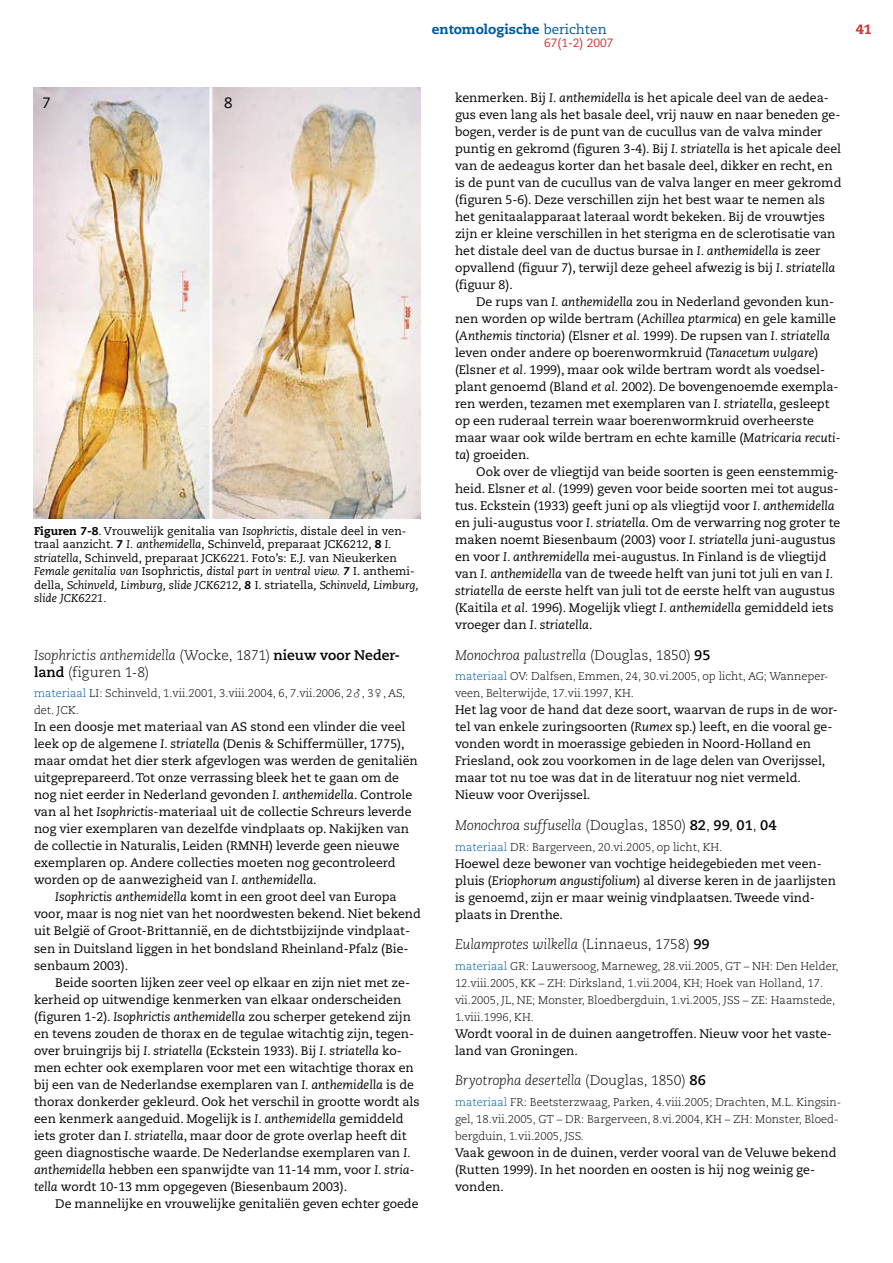
<style>
.page{position:relative;width:893px;height:1263px;background:#fff}
.page>*{position:absolute;margin:0;border:0;box-sizing:border-box;transform-origin:0 0}
.t1{font:15px "Caecilia LT Std";color:#000}
.t2{font:italic 300 13.8px "Caecilia LT Std";letter-spacing:-.01em;color:#000}
.t3{font:300 13.8px/17px "Caecilia LT Std";letter-spacing:.01em;color:#000}
.t4{font:800 13.5px "Caecilia LT Std";color:#005a9d}
.t5{font:800 13.5px "Caecilia LT Std";color:#d43230}
.t6{font:12.3px/17px "Caecilia LT Std";color:#000}
.t7{font:12px "Caecilia LT Std";color:#d43230}
.t8{font:300 11.25px/17px "Caecilia LT Std";color:#000}
.t9{font:11.25px/13.5px "Caecilia LT Std";color:#000}
.s1{font-weight:400}
.s2{font-weight:800}
.s3{font-style:italic}
.s4{font-weight:800;font-style:italic}
.s5{font-weight:700}
.s6{color:#005a9d}
.s7{font-family:"Universal Newswith Comm Pi";font-weight:400}
.s8{font-style:normal}
.s9{font-weight:700;font-style:normal}
</style>
<div class="page">
<img style="left:33px;top:87px;width:387px;height:432px">
<p class="t4" style="left:432px;top:21px;width:177px">entomologische <span class="s1">berichten</span></p>
<p class="t5" style="left:856px;top:21px;width:17px">41</p>
<p class="t7" style="left:544px;top:36px;width:71px">67(1-2) 2007</p>
<p class="t1" style="left:43px;top:95px;width:10px">7</p>
<p class="t1" style="left:224px;top:95px;width:10px">8</p>
<p class="t9" style="left:34px;top:524px;width:386px"><span class="s2">Figuren 7-8</span>. Vrouwelijk genitalia van <span class="s3">Isophrictis</span>, distale deel in ven&shy;traal aanzicht. <span class="s2">7</span> <span class="s3">I. anthemidella</span>, Schinveld, preparaat JCK6212, <span class="s2">8</span> <span class="s3">I. striatella</span>, Schinveld, preparaat JCK6221. Foto’s: E.J. van Nieukerken <span class="s3">Female genitalia van</span> Isophrictis<span class="s3">, distal part in ventral view.</span> <span class="s4">7</span> I. anthemi&shy;della<span class="s3">, Schinveld, Limburg, slide JCK6212,</span> <span class="s4">8</span> I. striatella<span class="s3">, Schinveld, Limburg, slide JCK6221.</span></p>
<p class="t3" style="left:34px;top:647px;width:368px"><span class="s3">Isophrictis anthemidella</span> (Wocke, 1871) <span class="s5">nieuw voor Neder&shy;land</span> (figuren 1-8)</p>
<p class="t8" style="left:34px;top:685px;width:373px"><span class="s6">materiaal</span> LI: Schinveld, 1.vii.2001, 3.viii.2004, 6, 7.vii.2006, 2<span class="s7">?</span>, 3<span class="s7">/</span>, AS, det. JCK.</p>
<p class="t6" style="left:34px;top:719px;width:373px">In een doosje met materiaal van AS stond een vlinder die veel</p>
<p class="t6" style="left:34px;top:736px;width:372px">leek op de algemene <span class="s3">I. striatella</span> (Denis &amp; Schiffermüller, 1775),</p>
<p class="t6" style="left:34px;top:753px;width:385px">maar omdat het dier sterk afgevlogen was werden de genitaliën</p>
<p class="t6" style="left:34px;top:770px;width:367px">uitgeprepareerd. Tot onze verrassing bleek het te gaan om de</p>
<p class="t6" style="left:34px;top:787px;width:380px">nog niet eerder in Nederland gevonden <span class="s3">I. anthemidella</span>. Controle</p>
<p class="t6" style="left:34px;top:804px;width:379px">van al het <span class="s3">Isophrictis</span>-materiaal uit de collectie Schreurs leverde</p>
<p class="t6" style="left:34px;top:821px;width:377px">nog vier exemplaren van dezelfde vindplaats op. Nakijken van</p>
<p class="t6" style="left:34px;top:838px;width:367px">de collectie in Naturalis, Leiden (RMNH) leverde geen nieuwe</p>
<p class="t6" style="left:34px;top:855px;width:363px">exemplaren op. Andere collecties moeten nog gecontroleerd</p>
<p class="t6" style="left:34px;top:872px;width:284px">worden op de aanwezigheid van <span class="s3">I. anthemidella</span>.</p>
<p class="t6" style="left:55px;top:889px;width:343px"><span class="s3">Isophrictis anthemidella</span> komt in een groot deel van Europa</p>
<p class="t6" style="left:34px;top:906px;width:388px">voor, maar is nog niet van het noordwesten bekend. Niet bekend</p>
<p class="t6" style="left:34px;top:923px;width:378px">uit België of Groot-Brittannië, en de dichtstbijzijnde vindplaat-</p>
<p class="t6" style="left:34px;top:940px;width:376px">sen in Duitsland liggen in het bondsland Rheinland-Pfalz (Bie-</p>
<p class="t6" style="left:34px;top:957px;width:96px">senbaum 2003).</p>
<p class="t6" style="left:55px;top:974px;width:356px">Beide soorten lijken zeer veel op elkaar en zijn niet met ze-</p>
<p class="t6" style="left:34px;top:991px;width:369px">kerheid op uitwendige kenmerken van elkaar onderscheiden</p>
<p class="t6" style="left:34px;top:1008px;width:378px">(figuren 1-2). <span class="s3">Isophrictis anthemidella</span> zou scherper getekend zijn</p>
<p class="t6" style="left:34px;top:1025px;width:382px">en tevens zouden de thorax en de tegulae witachtig zijn, tegen-</p>
<p class="t6" style="left:34px;top:1042px;width:369px">over bruingrijs bij <span class="s3">I. striatella</span> (Eckstein 1933). Bij <span class="s3">I. striatella</span> ko-</p>
<p class="t6" style="left:34px;top:1059px;width:381px">men echter ook exemplaren voor met een witachtige thorax en</p>
<p class="t6" style="left:34px;top:1076px;width:381px">bij een van de Nederlandse exemplaren van <span class="s3">I. anthemidella</span> is de</p>
<p class="t6" style="left:34px;top:1093px;width:387px">thorax donkerder gekleurd. Ook het verschil in grootte wordt als</p>
<p class="t6" style="left:34px;top:1110px;width:371px">een kenmerk aangeduid. Mogelijk is <span class="s3">I. anthemidella</span> gemiddeld</p>
<p class="t6" style="left:34px;top:1127px;width:374px">iets groter dan <span class="s3">I. striatella</span>, maar door de grote overlap heeft dit</p>
<p class="t6" style="left:34px;top:1144px;width:378px">geen diagnostische waarde. De Nederlandse exemplaren van <span class="s3">I.</span></p>
<p class="t6" style="left:34px;top:1161px;width:382px"><span class="s3">anthemidella</span> hebben een spanwijdte van 11-14 mm, voor <span class="s3">I. stria-</span></p>
<p class="t6" style="left:34px;top:1178px;width:315px"><span class="s3">tella</span> wordt 10-13 mm opgegeven (Biesenbaum 2003).</p>
<p class="t6" style="left:55px;top:1195px;width:365px">De mannelijke en vrouwelijke genitaliën geven echter goede</p>
<p class="t6" style="left:455px;top:89px;width:388px">kenmerken. Bij <span class="s3">I. anthemidella</span> is het apicale deel van de aedea&shy;gus even lang als het basale deel, vrij nauw en naar beneden ge&shy;bogen, verder is de punt van de cucullus van de valva minder puntig en gekromd (figuren 3-4). Bij <span class="s3">I. striatella</span> is het apicale deel van de aedeagus korter dan het basale deel, dikker en recht, en is de punt van de cucullus van de valva langer en meer gekromd (figuren 5-6). Deze verschillen zijn het best waar te nemen als het genitaalapparaat lateraal wordt bekeken. Bij de vrouwtjes zijn er kleine verschillen in het sterigma en de sclerotisatie van het distale deel van de ductus bursae in <span class="s3">I. anthemidella</span> is zeer opvallend (figuur 7), terwijl deze geheel afwezig is bij <span class="s3">I. striatella </span>(figuur 8).</p>
<p class="t6" style="left:455px;top:293px;width:387px;text-indent:21px">De rups van <span class="s3">I. anthemidella</span> zou in Nederland gevonden kun&shy;nen worden op wilde bertram (<span class="s3">Achillea ptarmica</span>) en gele kamille (<span class="s3">Anthemis tinctoria</span>) (Elsner <span class="s3">et al.</span> 1999). De rupsen van <span class="s3">I. striatella </span>leven onder andere op boerenwormkruid (<span class="s3">Tanacetum vulgare</span>) (Elsner <span class="s3">et al.</span> 1999), maar ook wilde bertram wordt als voedsel&shy;plant genoemd (Bland <span class="s3">et al.</span> 2002). De bovengenoemde exempla&shy;ren werden, tezamen met exemplaren van <span class="s3">I. striatella</span>, gesleept op een ruderaal terrein waar boerenwormkruid overheerste maar waar ook wilde bertram en echte kamille (<span class="s3">Matricaria recuti&shy;ta</span>) groeiden.</p>
<p class="t6" style="left:455px;top:463px;width:387px;text-indent:21px">Ook over de vliegtijd van beide soorten is geen eenstemmig&shy;heid. Elsner <span class="s3">et al.</span> (1999) geven voor beide soorten mei tot augus&shy;tus. Eckstein (1933) geeft juni op als vliegtijd voor <span class="s3">I. anthemidella </span>en juli-augustus voor <span class="s3">I. striatella</span>. Om de verwarring nog groter te maken noemt Biesenbaum (2003) voor <span class="s3">I. striatella</span> juni-augustus en voor <span class="s3">I. anthremidella</span> mei-augustus. In Finland is de vliegtijd van <span class="s3">I. anthemidella</span> van de tweede helft van juni tot juli en van <span class="s3">I. striatella</span> de eerste helft van juli tot de eerste helft van augustus (Kaitila <span class="s3">et al.</span> 1996). Mogelijk vlieg<span class="s3">t I. anthemidella</span> gemiddeld iets vroeger dan <span class="s3">I. striatella</span>.</p>
<p class="t2" style="left:455px;top:647px;width:257px">Monochroa palustrella <span class="s8">(Douglas, 1850)</span> <span class="s9">95</span></p>
<p class="t8" style="left:455px;top:668px;width:375px"><span class="s6">materiaal</span> OV: Dalfsen, Emmen, 24, 30.vi.2005, op licht, AG; Wanneper&shy;veen, Belterwijde, 17.vii.1997, KH.</p>
<p class="t6" style="left:455px;top:702px;width:384px">Het lag voor de hand dat deze soort, waarvan de rups in de wor&shy;tel van enkele zuringsoorten (<span class="s3">Rumex</span> sp.) leeft, en die vooral ge&shy;vonden wordt in moerassige gebieden in Noord-Holland en Friesland, ook zou voorkomen in de lage delen van Overijssel, maar tot nu toe was dat in de literatuur nog niet vermeld.<br>Nieuw voor Overijssel.</p>
<p class="t2" style="left:455px;top:817px;width:323px">Monochroa suffusella <span class="s8">(Douglas, 1850)</span> <span class="s9">82</span><span class="s8">,</span> <span class="s9">99</span><span class="s8">,</span> <span class="s9">01</span><span class="s8">,</span> <span class="s9">04</span></p>
<p class="t8" style="left:455px;top:838px;width:269px"><span class="s6">materiaal</span> DR: Bargerveen, 20.vi.2005, op licht, KH.</p>
<p class="t6" style="left:455px;top:855px;width:383px">Hoewel deze bewoner van vochtige heidegebieden met veen&shy;pluis (<span class="s3">Eriophorum angustifolium</span>) al diverse keren in de jaarlijsten is genoemd, zijn er maar weinig vindplaatsen. Tweede vind&shy;plaats in Drenthe.</p>
<p class="t2" style="left:455px;top:936px;width:256px">Eulamprotes wilkella <span class="s8">(Linnaeus, 1758)</span> <span class="s9">99</span></p>
<p class="t8" style="left:455px;top:957px;width:385px"><span class="s6">materiaal</span> GR: Lauwersoog, Marneweg, 28.vii.2005, GT – NH: Den Helder, 12.viii.2005, KK – ZH: Dirksland, 1.vii.2004, KH; Hoek van Holland, 17. vii.2005, JL, NE; Monster, Bloedbergduin, 1.vi.2005, JSS – ZE: Haamstede, 1.viii.1996, KH.</p>
<p class="t6" style="left:455px;top:1025px;width:378px">Wordt vooral in de duinen aangetroffen. Nieuw voor het vaste&shy;land van Groningen.</p>
<p class="t2" style="left:455px;top:1072px;width:252px">Bryotropha desertella <span class="s8">(Douglas, 1850)</span> <span class="s9">86</span></p>
<p class="t8" style="left:455px;top:1093px;width:388px"><span class="s6">materiaal</span> FR: Beetsterzwaag, Parken, 4.viii.2005; Drachten, M.L. Kingsin&shy;gel, 18.vii.2005, GT – DR: Bargerveen, 8.vi.2004, KH – ZH: Monster, Bloed&shy;bergduin, 1.vii.2005, JSS.</p>
<p class="t6" style="left:455px;top:1144px;width:383px">Vaak gewoon in de duinen, verder vooral van de Veluwe bekend (Rutten 1999). In het noorden en oosten is hij nog weinig ge&shy;vonden.</p>
</div>
